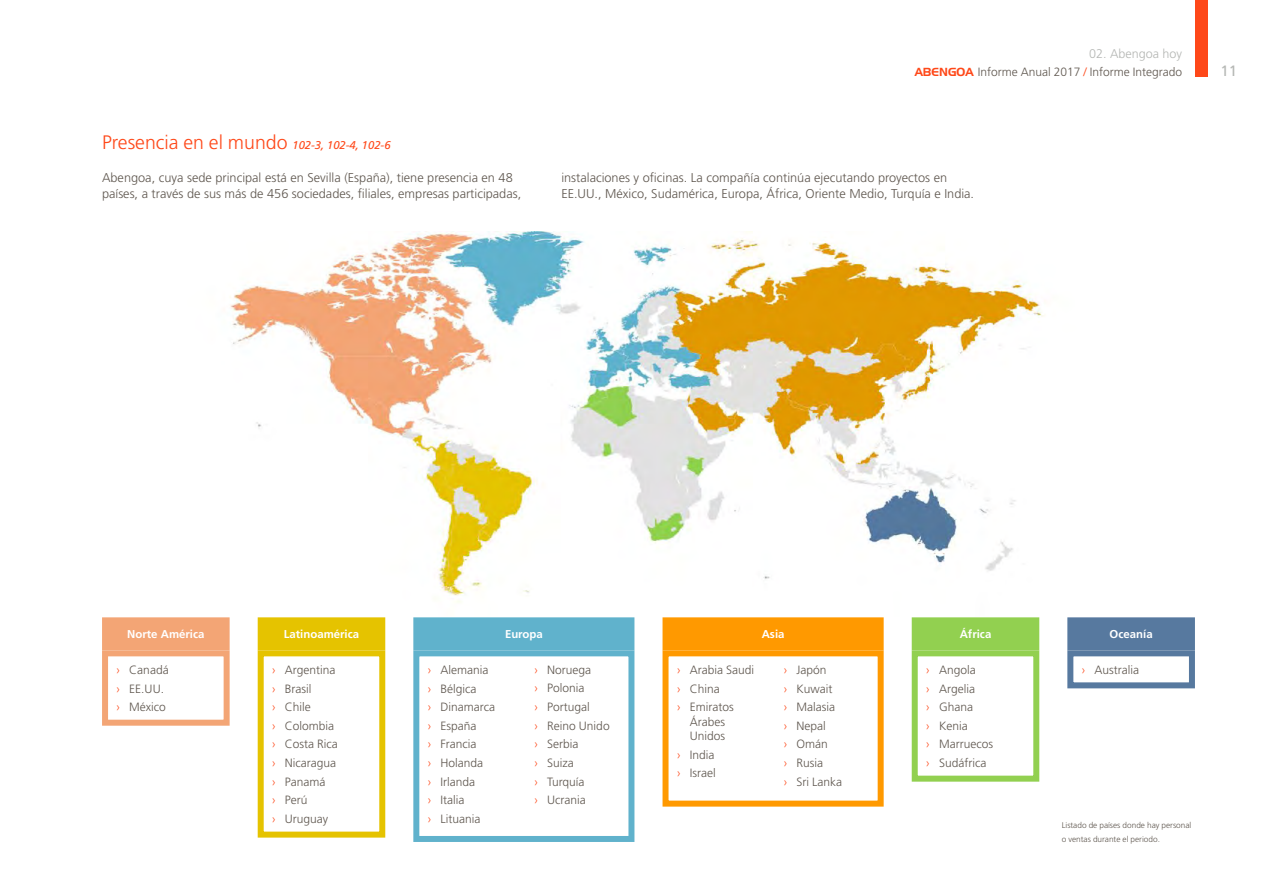
<style>
.page{position:relative;width:1263px;height:893px;background:#fff}
.page>*{position:absolute;margin:0;border:0;box-sizing:border-box;transform-origin:0 0}
.t1{font:300 19.5px "Frutiger LT Std";color:#fe4819}
.t2{font:15px "Frutiger LT Std";color:#b5b7b4}
.t3{font:300 12.75px/16.5px "Frutiger LT Std";color:#5f574f}
.t4{font:300 12.6px "Frutiger LT Std";color:#b5b7b4}
.t5{font:300 12px/18.6px "Frutiger LT Std";color:#5f574f}
.t6{font:700 11.4px "Frutiger LT Std";color:#fff}
.t7{font:300 8.25px/13.5px "Frutiger LT Std";color:#5f574f}
.s1{font-family:"Handel Gothic BT";font-weight:400;font-size:11.4px;color:#fe4819}
.s2{color:#fe4819}
.s3{font-weight:400;font-style:italic;font-size:11.25px}
</style>
<div class="page">
<img style="left:230px;top:232px;width:815px;height:386px">
<div style="left:1195px;top:0;width:13px;height:77px;background:#fe4819"></div>
<div style="left:662px;top:650px;width:222px;height:157px;border:6px solid #f90"></div>
<div style="left:665px;top:620px;width:216px;height:27px;background:#f90"></div>
<div style="left:662px;top:617px;width:222px;height:33px;border:6px solid #f90"></div>
<div style="left:912px;top:650px;width:127px;height:132px;border:6px solid #92d050"></div>
<div style="left:915px;top:620px;width:121px;height:27px;background:#92d050"></div>
<div style="left:912px;top:617px;width:127px;height:33px;border:6px solid #92d050"></div>
<div style="left:413px;top:650px;width:221px;height:192px;border:6px solid #60b2cc"></div>
<div style="left:416px;top:620px;width:215px;height:27px;background:#60b2cc"></div>
<div style="left:413px;top:617px;width:221px;height:33px;border:6px solid #60b2cc"></div>
<div style="left:102px;top:650px;width:128px;height:76px;border:6px solid #f3a575"></div>
<div style="left:105px;top:620px;width:122px;height:27px;background:#f3a575"></div>
<div style="left:102px;top:617px;width:128px;height:33px;border:6px solid #f3a575"></div>
<div style="left:258px;top:650px;width:127px;height:188px;border:6px solid #e5c300"></div>
<div style="left:261px;top:620px;width:121px;height:27px;background:#e5c300"></div>
<div style="left:258px;top:617px;width:127px;height:33px;border:6px solid #e5c300"></div>
<div style="left:1067px;top:650px;width:128px;height:38px;border:6px solid #57799f"></div>
<div style="left:1070px;top:620px;width:122px;height:27px;background:#57799f"></div>
<div style="left:1067px;top:617px;width:128px;height:33px;border:6px solid #57799f"></div>
<p class="t4" style="left:1089px;top:46px;width:95px">02. Abengoa hoy</p>
<p class="t5" style="left:915px;top:62px;width:269px"><span class="s1">ABENGOA</span> Informe Anual 2017 <span class="s2">/</span> Informe Integrado</p>
<p class="t2" style="left:1220px;top:62px;width:18px">11</p>
<h1 class="t1" style="left:102px;top:131px;width:290px">Presencia en el mundo <span class="s3">102-3, 102-4, 102-6</span></h1>
<p class="t3" style="left:102px;top:169px;width:421px">Abengoa, cuya sede principal está en Sevilla (España), tiene presencia en 48 países, a través de sus más de 456 sociedades, filiales, empresas participadas,</p>
<p class="t3" style="left:561px;top:169px;width:414px">instalaciones y oficinas. La compañía continúa ejecutando proyectos en<br>EE.UU., México, Sudamérica, Europa, África, Oriente Medio, Turquía e India.</p>
<p class="t6" style="left:127px;top:627px;width:79px">Norte América</p>
<p class="t5" style="left:117px;top:661px;width:54px"><span class="s2">›</span> Canadá <span class="s2">›</span> EE.UU. <span class="s2">›</span> México</p>
<p class="t6" style="left:284px;top:627px;width:77px">Latinoamérica</p>
<p class="t5" style="left:272px;top:661px;width:67px"><span class="s2">›</span> Argentina <span class="s2">›</span> Brasil<br><span class="s2">›</span> Chile<br><span class="s2">›</span> Colombia <span class="s2">›</span> Costa Rica <span class="s2">›</span> Nicaragua <span class="s2">›</span> Panamá<br><span class="s2">›</span> Perú<br><span class="s2">›</span> Uruguay</p>
<p class="t6" style="left:505px;top:627px;width:39px">Europa</p>
<p class="t5" style="left:428px;top:661px;width:69px"><span class="s2">›</span> Alemania<br><span class="s2">›</span> Bélgica<br><span class="s2">›</span> Dinamarca <span class="s2">›</span> España<br><span class="s2">›</span> Francia<br><span class="s2">›</span> Holanda<br><span class="s2">›</span> Irlanda<br><span class="s2">›</span> Italia<br><span class="s2">›</span> Lituania</p>
<p class="t5" style="left:534px;top:661px;width:77px"><span class="s2">›</span> Noruega<br><span class="s2">›</span> Polonia<br><span class="s2">›</span> Portugal<br><span class="s2">›</span> Reino Unido <span class="s2">›</span> Serbia<br><span class="s2">›</span> Suiza<br><span class="s2">›</span> Turquía<br><span class="s2">›</span> Ucrania</p>
<p class="t6" style="left:762px;top:627px;width:24px">Asia</p>
<p class="t5" style="left:677px;top:661px;width:79px"><span class="s2">›</span> Arabia Saudi <span class="s2">›</span> China<br><span class="s2">›</span> Emiratos</p>
<p class="t5" style="left:690px;top:714px;width:37px;line-height:14.4px">Árabes<br>Unidos</p>
<p class="t5" style="left:677px;top:745px;width:40px"><span class="s2">›</span> India <span class="s2">›</span> Israel</p>
<p class="t5" style="left:784px;top:661px;width:60px"><span class="s2">›</span> Japón<br><span class="s2">›</span> Kuwait<br><span class="s2">›</span> Malasia<br><span class="s2">›</span> Nepal<br><span class="s2">›</span> Omán<br><span class="s2">›</span> Rusia<br><span class="s2">›</span> Sri Lanka</p>
<p class="t6" style="left:960px;top:627px;width:33px">África</p>
<p class="t5" style="left:926px;top:661px;width:68px"><span class="s2">›</span> Angola<br><span class="s2">›</span> Argelia<br><span class="s2">›</span> Ghana<br><span class="s2">›</span> Kenia<br><span class="s2">›</span> Marruecos <span class="s2">›</span> Sudáfrica</p>
<p class="t6" style="left:1109px;top:627px;width:45px">Oceanía</p>
<p class="t5" style="left:1082px;top:661px;width:59px"><span class="s2">›</span> Australia</p>
<p class="t7" style="left:1062px;top:819px;width:131px">Listado de países donde hay personal o ventas durante el periodo.</p>
</div>
